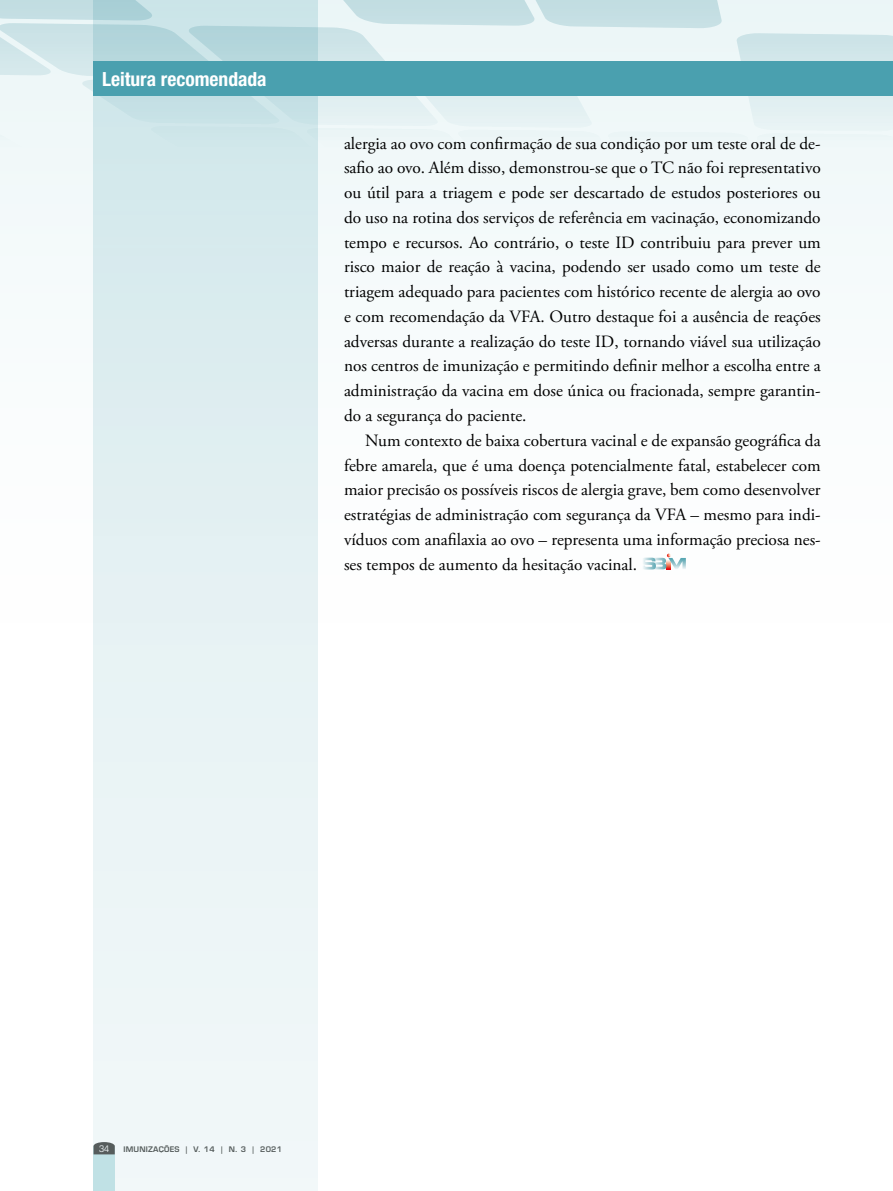
<style>
.page{position:relative;width:893px;height:1191px;background:#fff}
.page>*{position:absolute;margin:0;border:0;box-sizing:border-box;transform-origin:0 0}
.t1{font:700 condensed 19.5px "Helvetica Neue LT Std";color:#fff}
.t2{font:17.25px/24.8px "Adobe Garamond Pro";color:#000;text-align:justify}
.t3{font:condensed 9px "Eurostile LT Std";color:#fff}
.t4{font:600 7.5px "Eurostile LT Std";letter-spacing:.03em;color:#575756}
</style>
<div class="page">
<div style="left:0;top:0;width:893px;height:648px;background:#fafdfd"></div>
<svg style="left:94px;top:239px;width:224px;height:952px;fill:#e8f3f5"></svg>
<svg style="left:0;top:0;width:893px;height:239px;fill:#ecf6f7"></svg>
<div style="left:94px;top:62px;width:799px;height:34px;background:#4aa0af"></div>
<svg style="left:643px;top:553px;width:43px;height:16px"></svg>
<p class="t1" style="left:102px;top:67px;width:182px">Expe iências e projetos</p>
<p class="t1" style="left:102px;top:67px;width:166px">Leitura recomendada</p>
<p class="t2" style="left:344px;top:131px;width:478px">alergia ao ovo com confirmação de sua condição por um teste oral de de&shy;safio ao ovo. Além disso, demonstrou-se que o TC não foi representativo ou útil para a triagem e pode ser descartado de estudos posteriores ou do uso na rotina dos serviços de referência em vacinação, economizando tempo e recursos. Ao contrário, o teste ID contribuiu para prever um risco maior de reação à vacina, podendo ser usado como um teste de triagem adequado para pacientes com histórico recente de alergia ao ovo e com recomendação da VFA. Outro destaque foi a ausência de reações adversas durante a realização do teste ID, tornando viável sua utilização nos centros de imunização e permitindo definir melhor a escolha entre a administração da vacina em dose única ou fracionada, sempre garantin&shy;do a segurança do paciente.</p>
<p class="t2" style="left:344px;top:428px;width:478px;text-indent:21px">Num contexto de baixa cobertura vacinal e de expansão geográfica da febre amarela, que é uma doença potencialmente fatal, estabelecer com maior precisão os possíveis riscos de alergia grave, bem como desenvolver estratégias de administração com segurança da VFA – mesmo para indi&shy;víduos com anafilaxia ao ovo – representa uma informação preciosa nes&shy;ses tempos de aumento da hesitação vacinal.</p>
<p class="t3" style="left:99px;top:1143px;width:12px">34</p>
<p class="t4" style="left:123px;top:1144px;width:160px">IMUNIZAÇÕES | V. 14 | N. 3 | 2021</p>
</div>
